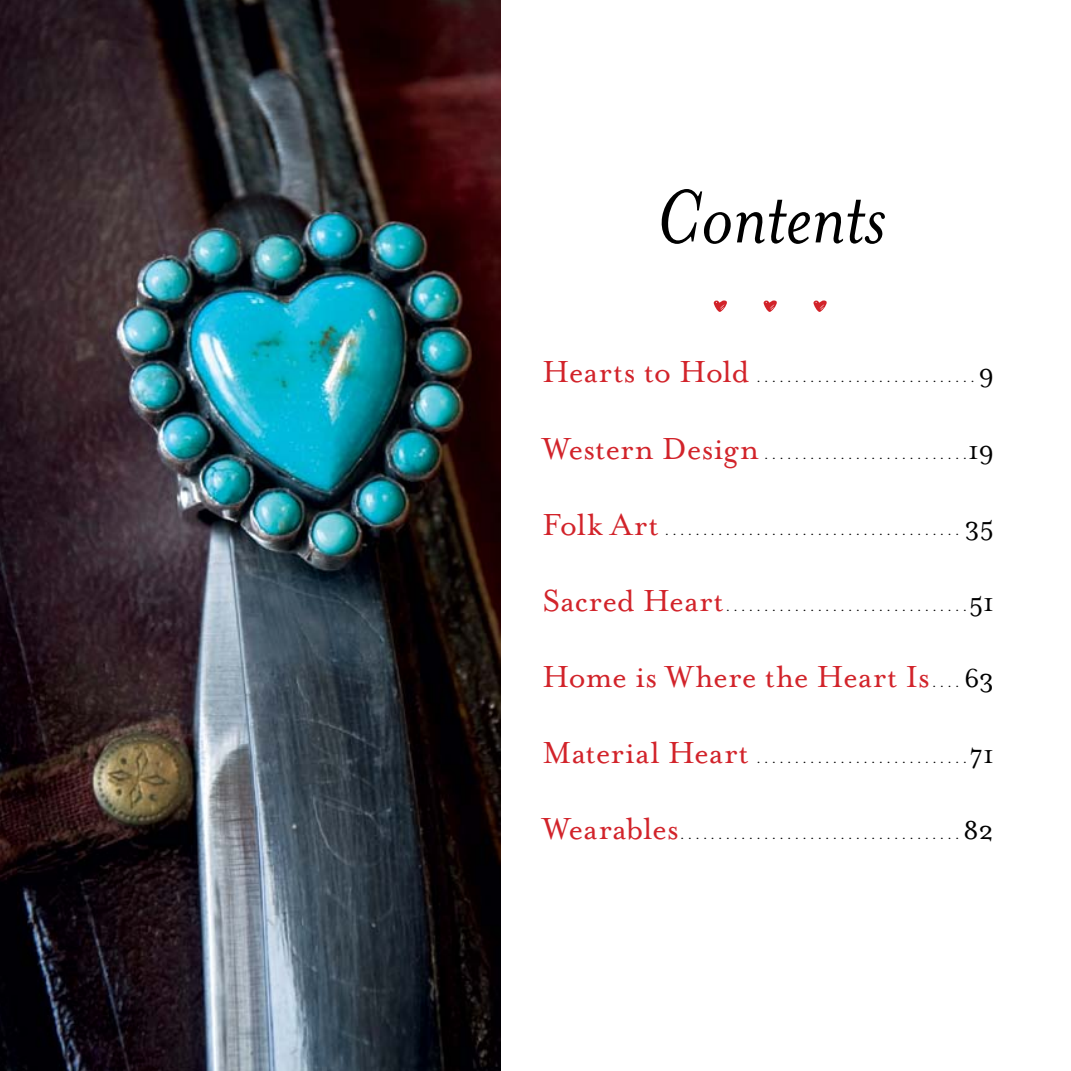
<style>
.page{position:relative;width:1071px;height:1071px;background:#fff}
.page>*{position:absolute;margin:0;border:0;box-sizing:border-box;transform-origin:0 0}
.t1{font:italic 86.62px "Mrs Eaves OT";letter-spacing:-.01em;color:#000}
.t2{font:35px "Mrs Eaves OT";letter-spacing:.005em;color:#d2232a}
.t3{font:14px "Mrs Eaves OT";color:#000}
.s1{font-size:29.75px}
</style>
<div class="page">
<svg style="left:714px;top:300px;width:13px;height:12px"></svg>
<svg style="left:764px;top:300px;width:13px;height:12px"></svg>
<svg style="left:813px;top:300px;width:14px;height:12px"></svg>
<img style="left:0;top:0;width:501px;height:1071px">
<h1 class="t1" style="left:655px;top:170px;width:232px">Contents</h1>
<h2 class="t2" style="left:542px;top:352px;width:208px">Hearts to Hold</h2>
<p class="t3" style="left:757px;top:370px;width:239px">. . . . . . . . . . . . . . . . . . . . . . . . . . . . .<span class="s1">9</span></p>
<h2 class="t2" style="left:542px;top:428px;width:218px">Western Design</h2>
<p class="t3" style="left:764px;top:446px;width:231px">. . . . . . . . . . . . . . . . . . . . . . . . . . <span class="s1">19</span></p>
<h2 class="t2" style="left:542px;top:504px;width:118px">Folk Art</h2>
<p class="t3" style="left:665px;top:522px;width:331px">. . . . . . . . . . . . . . . . . . . . . . . . . . . . . . . . . . . . . . . <span class="s1">35</span></p>
<h2 class="t2" style="left:542px;top:580px;width:183px">Sacred Heart</h2>
<p class="t3" style="left:726px;top:599px;width:270px">. . . . . . . . . . . . . . . . . . . . . . . . . . . . . . . <span class="s1">51</span></p>
<h2 class="t2" style="left:542px;top:656px;width:389px">Home is Where the Heart Is</h2>
<p class="t3" style="left:932px;top:675px;width:63px">. . . . <span class="s1">63</span></p>
<h2 class="t2" style="left:542px;top:733px;width:208px">Material Heart</h2>
<p class="t3" style="left:757px;top:751px;width:239px">. . . . . . . . . . . . . . . . . . . . . . . . . . . <span class="s1">71</span></p>
<h2 class="t2" style="left:542px;top:809px;width:138px">Wearables</h2>
<p class="t3" style="left:680px;top:827px;width:315px">. . . . . . . . . . . . . . . . . . . . . . . . . . . . . . . . . . . . .<span class="s1">82</span></p>
</div>
